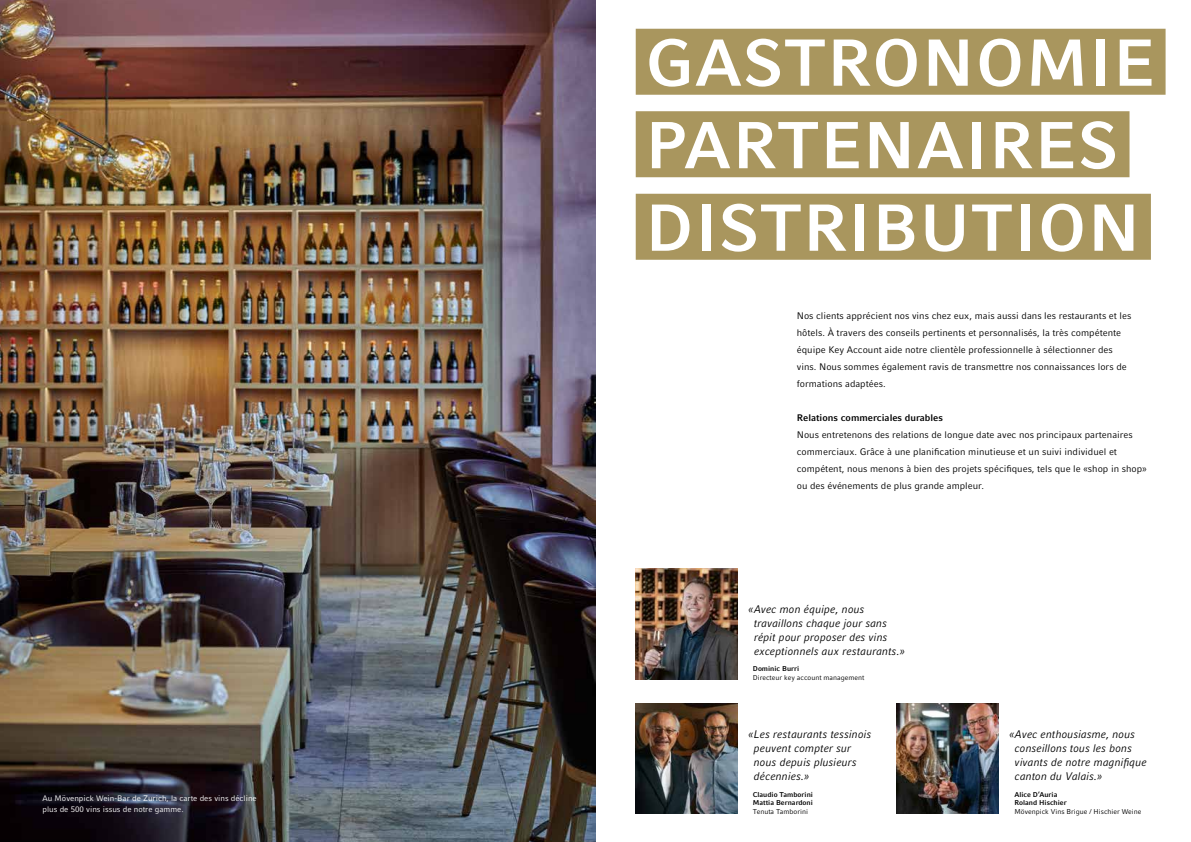
<style>
.page{position:relative;width:1191px;height:842px;background:#fff}
.page>*{position:absolute;margin:0;border:0;box-sizing:border-box;transform-origin:0 0}
.t1{font:700 66px/82.5px "Compatil Fact LT Pro";letter-spacing:.02em;color:#fff}
.t2{font:italic 11px/14px "Compatil Fact LT Pro";color:#000}
.t3{font:9.5px/17px "Compatil Fact LT Pro";color:#000}
.t4{font:700 9.5px "Compatil Fact LT Pro";color:#000}
.t5{font:8px/11px "Compatil Fact LT Pro";color:#fff}
.t6{font:7px "Compatil Fact LT Pro";color:#000}
.t7{font:700 7px/8.4px "Compatil Fact LT Pro";color:#000}
</style>
<div class="page">
<img style="left:0;top:0;width:595px;height:842px">
<img style="left:635px;top:569px;width:102px;height:110px">
<img style="left:896px;top:703px;width:103px;height:111px">
<img style="left:635px;top:703px;width:102px;height:111px">
<div style="left:635px;top:29px;width:530px;height:66px;background:#a9965e"></div>
<div style="left:635px;top:111px;width:494px;height:66px;background:#a9965e"></div>
<div style="left:635px;top:194px;width:515px;height:66px;background:#a9965e"></div>
<h1 class="t1" style="left:645px;top:22px;width:511px">GASTRONOMIE<br>PARTENAIRES<br>DISTRIBUTION</h1>
<p class="t3" style="left:797px;top:307px;width:336px">Nos clients apprécient nos vins chez eux, mais aussi dans les restaurants et les hôtels. À travers des conseils pertinents et personnalisés, la très compétente équipe Key Account aide notre clientèle professionnelle à sélectionner des vins. Nous sommes également ravis de transmettre nos connaissances lors de formations adaptées.</p>
<p class="t4" style="left:797px;top:412px;width:148px">Relations commerciales durables</p>
<p class="t3" style="left:797px;top:426px;width:351px">Nous entretenons des relations de longue date avec nos principaux partenaires commerciaux. Grâce à une planification minutieuse et un suivi individuel et compétent, nous menons à bien des projets spécifiques, tels que le «shop in shop» ou des événements de plus grande ampleur.</p>
<p class="t2" style="left:754px;top:602px;width:152px;text-indent:-5px">«Avec mon équipe, nous travaillons chaque jour sans répit pour proposer des vins exceptionnels aux restaurants.»</p>
<p class="t7" style="left:753px;top:664px;width:48px">Dominic Burri</p>
<p class="t6" style="left:753px;top:673px;width:113px">Directeur key account management</p>
<p class="t2" style="left:754px;top:727px;width:119px;text-indent:-5px">«Les restaurants tessinois peuvent compter sur nous depuis plusieurs décennies.»</p>
<p class="t2" style="left:1015px;top:727px;width:133px;text-indent:-5px">«Avec enthousiasme, nous conseillons tous les bons vivants de notre magnifique canton du Valais.»</p>
<p class="t7" style="left:1014px;top:790px;width:54px">Alice D’Auria<br>Roland Hischier</p>
<p class="t6" style="left:1014px;top:807px;width:129px">Mövenpick Vins Brigue / Hischier Weine</p>
<p class="t5" style="left:43px;top:793px;width:216px">Au Mövenpick Wein-Bar de Zurich, la carte des vins décline plus de 500 vins issus de notre gamme.</p>
<p class="t7" style="left:753px;top:790px;width:62px">Claudio Tamborini<br>Mattia Bernardoni</p>
<p class="t6" style="left:753px;top:807px;width:57px">Tenuta Tamborini</p>
</div>
